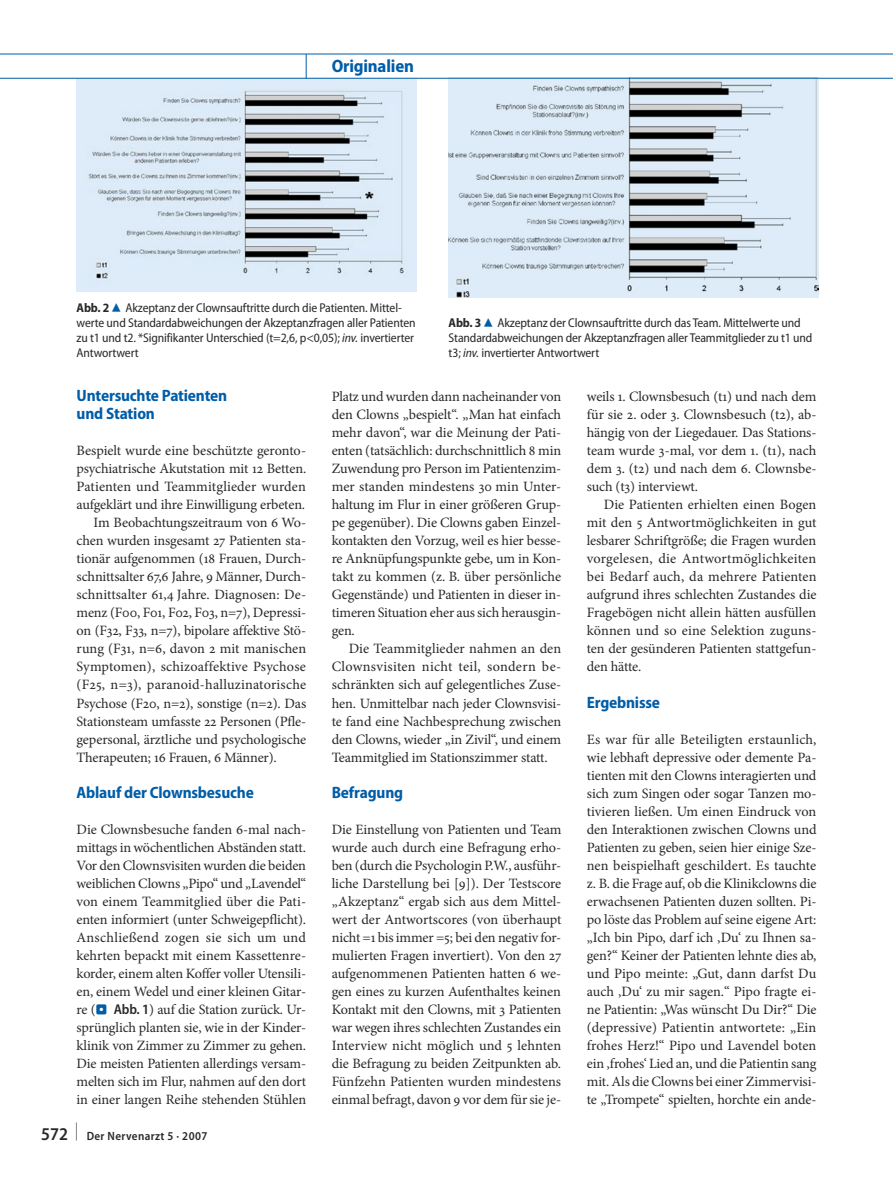
<style>
.page{position:relative;width:893px;height:1178px;background:#fff}
.page>*{position:absolute;margin:0;border:0;box-sizing:border-box;transform-origin:0 0}
._001_rubrik{font:700 semi-condensed 18px "Myriad Pro";letter-spacing:-.01em;color:#005da8}
.t1{font:600 semi-condensed 18px "Myriad Pro";color:#282828}
._012_u1{font:700 semi-condensed 16.5px/18px "Myriad Pro";letter-spacing:-.01em;color:#005da8}
._999_012_u1_Results{font:700 semi-condensed 16.5px "Myriad Pro";letter-spacing:-.01em;color:#005da8}
._010_fliesstext_ohne{font:14.25px/18px "Minion Pro";letter-spacing:-.01em;color:#282828;text-align:justify}
._010_fliesstext_mit{font:14.25px/18px "Minion Pro";letter-spacing:-.01em;color:#282828;text-align:justify}
._024_abb_legende{font:semi-condensed 12.75px/15px "Myriad Pro";letter-spacing:-.01em;color:#282828}
.t2{font:600 semi-condensed 12px "Myriad Pro";letter-spacing:.03em;color:#282828}
.s1{font-weight:700}
.s2{font-family:"S Buttons";font-stretch:normal;font-size:14.25px;color:#005da8}
.s3{font-style:italic}
.s4{font-family:"S Buttons";font-size:13.5px;color:#005da8}
.s5{font-family:"Myriad Pro";font-weight:600;font-stretch:semi-condensed}
</style>
<div class="page">
<img style="left:77px;top:79px;width:340px;height:212px">
<img style="left:449px;top:79px;width:370px;height:219px">
<hr style="left:0;top:54px;width:893px;height:1px;background:#005da8">
<hr style="left:0;top:78px;width:893px;height:1px;background:#005da8">
<svg style="left:306px;top:54px;width:1px;height:25px"></svg>
<p class="_001_rubrik" style="left:332px;top:56px;width:84px">Originalien</p>
<p class="_024_abb_legende" style="left:77px;top:300px;width:341px"><span class="s1">Abb. 2</span><span class="s2">8</span> Akzeptanz der Clownsauftritte durch die Patienten. Mittel&shy;werte und Standardabweichungen der Akzeptanzfragen aller Patienten zu t1 und t2. *Signifikanter Unterschied (t=2,6, p&lt;0,05); <span class="s3">inv.</span> invertierter Antwortwert</p>
<p class="_024_abb_legende" style="left:449px;top:315px;width:365px"><span class="s1">Abb. 3</span><span class="s2">8</span> Akzeptanz der Clownsauftritte durch das Team. Mittelwerte und<br>Standardabweichungen der Akzeptanzfragen aller Teammitglieder zu t1 und t3; <span class="s3">inv.</span> invertierter Antwortwert</p>
<p class="_012_u1" style="left:77px;top:387px;width:152px">Untersuchte Patienten und Station</p>
<p class="_010_fliesstext_ohne" style="left:77px;top:442px;width:231px">Bespielt wurde eine beschützte geronto&shy;psychiatrische Akutstation mit 12 Betten.<br>Patienten und Teammitglieder wurden aufgeklärt und ihre Einwilligung erbeten.</p>
<p class="_010_fliesstext_mit" style="left:77px;top:514px;width:231px;text-indent:17px">Im Beobachtungszeitraum von 6 Wo&shy;chen wurden insgesamt 27 Patienten sta&shy;tionär aufgenommen (18 Frauen, Durch&shy;schnittsalter 67,6 Jahre, 9 Männer, Durch&shy;schnittsalter 61,4 Jahre. Diagnosen: De&shy;menz (F00, F01, F02, F03, n=7), Depressi&shy;on (F32, F33, n=7), bipolare affektive Stö&shy;rung (F31, n=6, davon 2 mit manischen Symptomen), schizoaffektive Psychose (F25, n=3), paranoid-halluzinatorische Psychose (F20, n=2), sonstige (n=2). Das Stationsteam umfasste 22 Personen (Pfle&shy;gepersonal, ärztliche und psychologische Therapeuten; 16 Frauen, 6 Männer).</p>
<p class="_012_u1" style="left:77px;top:783px;width:179px">Ablauf der Clownsbesuche</p>
<p class="_010_fliesstext_ohne" style="left:77px;top:820px;width:231px">Die Clownsbesuche fanden 6-mal nach&shy;mittags in wöchentlichen Abständen statt.<br>Vor den Clownsvisiten wurden die beiden weiblichen Clowns „Pipo“ und „Lavendel“ von einem Teammitglied über die Pati&shy;enten informiert (unter Schweigepflicht).<br>Anschließend zogen sie sich um und kehrten bepackt mit einem Kassettenre&shy;korder, einem alten Koffer voller Utensili&shy;en, einem Wedel und einer kleinen Gitar&shy;re (<span class="s4">.</span> <span class="s5">Abb. 1</span>) auf die Station zurück. Ur&shy;sprünglich planten sie, wie in der Kinder&shy;klinik von Zimmer zu Zimmer zu gehen.<br>Die meisten Patienten allerdings versam&shy;melten sich im Flur, nahmen auf den dort in einer langen Reihe stehenden Stühlen</p>
<p class="t1" style="left:41px;top:1123px;width:28px">572</p>
<p class="t2" style="left:76px;top:1129px;width:133px"><sup>|</sup> Der Nervenarzt 5 · 2007</p>
<p class="_010_fliesstext_ohne" style="left:332px;top:388px;width:231px">Platz und wurden dann nacheinander von den Clowns „bespielt“. „Man hat einfach mehr davon“, war die Meinung der Pati&shy;enten (tatsächlich: durchschnittlich 8 min Zuwendung pro Person im Patientenzim&shy;mer standen mindestens 30 min Unter&shy;haltung im Flur in einer größeren Grup&shy;pe gegenüber). Die Clowns gaben Einzel&shy;kontakten den Vorzug, weil es hier besse&shy;re Anknüpfungspunkte gebe, um in Kon&shy;takt zu kommen (z. B. über persönliche Gegenstände) und Patienten in dieser in&shy;timeren Situation eher aus sich herausgin&shy;gen.</p>
<p class="_010_fliesstext_mit" style="left:332px;top:640px;width:231px;text-indent:17px">Die Teammitglieder nahmen an den Clownsvisiten nicht teil, sondern be&shy;schränkten sich auf gelegentliches Zuse&shy;hen. Unmittelbar nach jeder Clownsvisi&shy;te fand eine Nachbesprechung zwischen den Clowns, wieder „in Zivil“, und einem Teammitglied im Stationszimmer statt.</p>
<p class="_012_u1" style="left:332px;top:783px;width:73px">Befragung</p>
<p class="_010_fliesstext_ohne" style="left:332px;top:820px;width:231px">Die Einstellung von Patienten und Team wurde auch durch eine Befragung erho&shy;ben (durch die Psychologin P.W., ausführ&shy;liche Darstellung bei [9]). Der Testscore „Akzeptanz“ ergab sich aus dem Mittel&shy;wert der Antwortscores (von überhaupt nicht =1 bis immer =5; bei den negativ for&shy;mulierten Fragen invertiert). Von den 27 aufgenommenen Patienten hatten 6 we&shy;gen eines zu kurzen Aufenthaltes keinen Kontakt mit den Clowns, mit 3 Patienten war wegen ihres schlechten Zustandes ein Interview nicht möglich und 5 lehnten die Befragung zu beiden Zeitpunkten ab.<br>Fünfzehn Patienten wurden mindestens einmal befragt, davon 9 vor dem für sie je-</p>
<p class="_010_fliesstext_ohne" style="left:587px;top:388px;width:231px">weils 1. Clownsbesuch (t1) und nach dem für sie 2. oder 3. Clownsbesuch (t2), ab&shy;hängig von der Liegedauer. Das Stations&shy;team wurde 3-mal, vor dem 1. (t1), nach dem 3. (t2) und nach dem 6. Clownsbe&shy;such (t3) interviewt.</p>
<p class="_010_fliesstext_mit" style="left:587px;top:496px;width:231px;text-indent:17px">Die Patienten erhielten einen Bogen mit den 5 Antwortmöglichkeiten in gut lesbarer Schriftgröße; die Fragen wurden vorgelesen, die Antwortmöglichkeiten bei Bedarf auch, da mehrere Patienten aufgrund ihres schlechten Zustandes die Fragebögen nicht allein hätten ausfüllen können und so eine Selektion zuguns&shy;ten der gesünderen Patienten stattgefun&shy;den hätte.</p>
<p class="_999_012_u1_Results" style="left:587px;top:693px;width:75px">Ergebnisse</p>
<p class="_010_fliesstext_ohne" style="left:587px;top:730px;width:231px">Es war für alle Beteiligten erstaunlich, wie lebhaft depressive oder demente Pa&shy;tienten mit den Clowns interagierten und sich zum Singen oder sogar Tanzen mo&shy;tivieren ließen. Um einen Eindruck von den Interaktionen zwischen Clowns und Patienten zu geben, seien hier einige Sze&shy;nen beispielhaft geschildert. Es tauchte z. B. die Frage auf, ob die Klinikclowns die erwachsenen Patienten duzen sollten. Pi&shy;po löste das Problem auf seine eigene Art: „Ich bin Pipo, darf ich ‚Du‘ zu Ihnen sa&shy;gen?“ Keiner der Patienten lehnte dies ab, und Pipo meinte: „Gut, dann darfst Du auch ‚Du‘ zu mir sagen.“ Pipo fragte ei&shy;ne Patientin: „Was wünscht Du Dir?“ Die (depressive) Patientin antwortete: „Ein frohes Herz!“ Pipo und Lavendel boten ein ‚frohes‘ Lied an, und die Patientin sang mit. Als die Clowns bei einer Zimmervisi&shy;te „Trompete“ spielten, horchte ein ande-</p>
</div>
